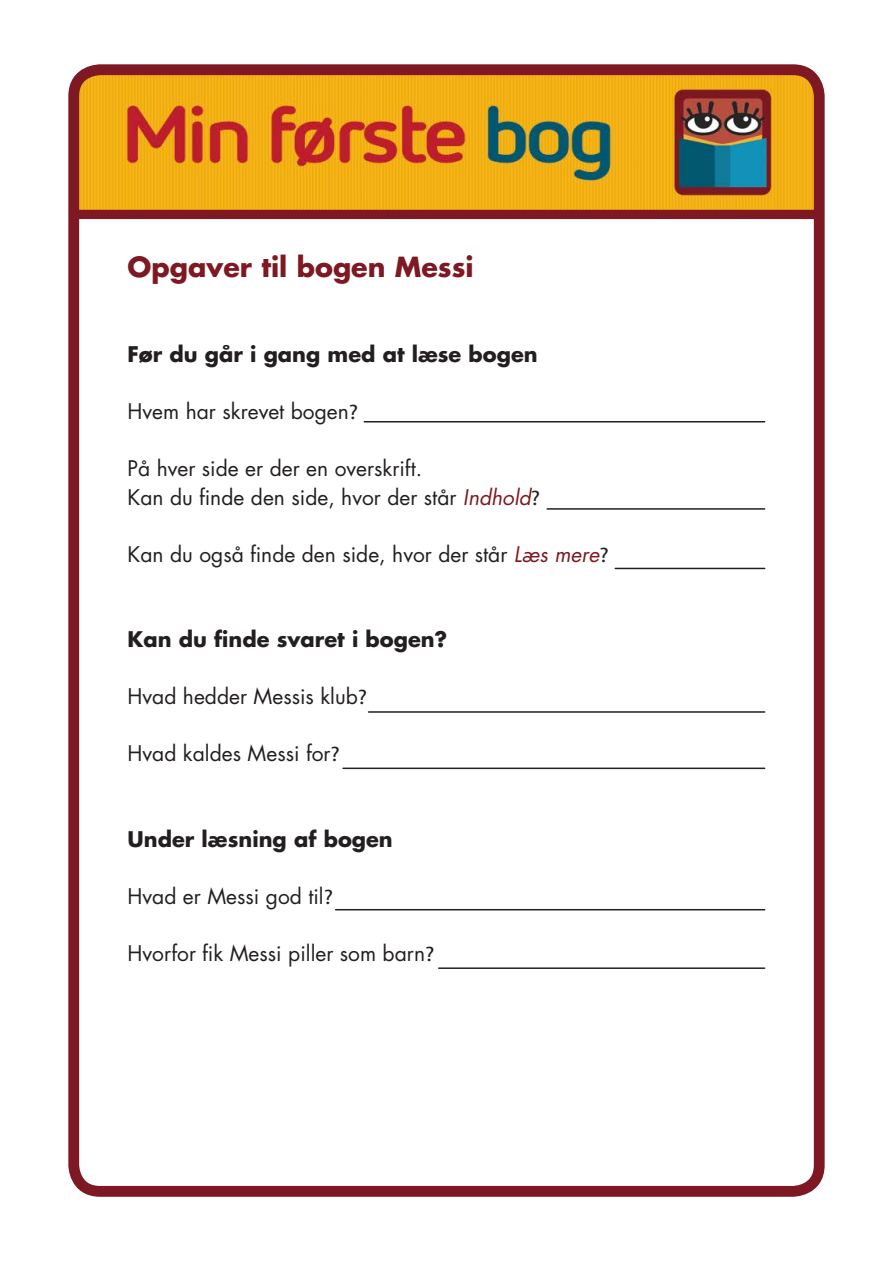
<style>
.page{position:relative;width:893px;height:1263px;background:#fff}
.page>*{position:absolute;margin:0;border:0;box-sizing:border-box;transform-origin:0 0}
.t1{font:700 27px "Futura";color:#7e1923}
.t2{font:21px "Futura";color:#231f20}
.t3{font:700 21px "Futura";color:#231f20}
.s1{font-family:"Myriad Pro"}
.s2{font-style:italic;color:#7e1923}
</style>
<div class="page">
<img style="left:80px;top:76px;width:733px;height:134px">
<div style="left:68px;top:64px;width:757px;height:1133px;border:11px solid #7e1923;border-radius:26px"></div>
<div style="left:74px;top:210px;width:745px;height:9px;background:#7e1923"></div>
<hr style="left:364px;top:421px;width:401px;height:1px;background:#231f20">
<hr style="left:369px;top:711px;width:396px;height:2px;background:#231f20">
<hr style="left:343px;top:767px;width:422px;height:2px;background:#231f20">
<hr style="left:336px;top:909px;width:429px;height:1px;background:#231f20">
<hr style="left:439px;top:967px;width:326px;height:2px;background:#231f20">
<hr style="left:547px;top:508px;width:218px;height:2px;background:#231f20">
<hr style="left:615px;top:568px;width:150px;height:1px;background:#231f20">
<p class="t1" style="left:128px;top:249px;width:348px">Opgaver til bogen Messi</p>
<p class="t3" style="left:128px;top:340px;width:412px">Før du går i gang med at læse bogen</p>
<p class="t2" style="left:128px;top:398px;width:232px">Hvem har skrevet bogen<span class="s1">?</span></p>
<p class="t2" style="left:128px;top:455px;width:296px">På hver side er der en overskrift.</p>
<p class="t2" style="left:128px;top:484px;width:414px">Kan du finde den side, hvor der står <span class="s2">Indhold</span><span class="s1">?</span></p>
<p class="t2" style="left:128px;top:541px;width:483px">Kan du også finde den side, hvor der står <span class="s2">Læs mere</span><span class="s1">?</span></p>
<p class="t3" style="left:128px;top:625px;width:321px">Kan du finde svaret i bogen?</p>
<p class="t2" style="left:128px;top:683px;width:241px">Hvad hedder Messis klub<span class="s1">?</span></p>
<p class="t2" style="left:128px;top:740px;width:214px">Hvad kaldes Messi for<span class="s1">?</span></p>
<p class="t3" style="left:128px;top:825px;width:267px">Under læsning af bogen</p>
<p class="t2" style="left:128px;top:883px;width:207px">Hvad er Messi god til<span class="s1">?</span></p>
<p class="t2" style="left:128px;top:940px;width:308px">Hvorfor fik Messi piller som barn<span class="s1">?</span></p>
</div>
